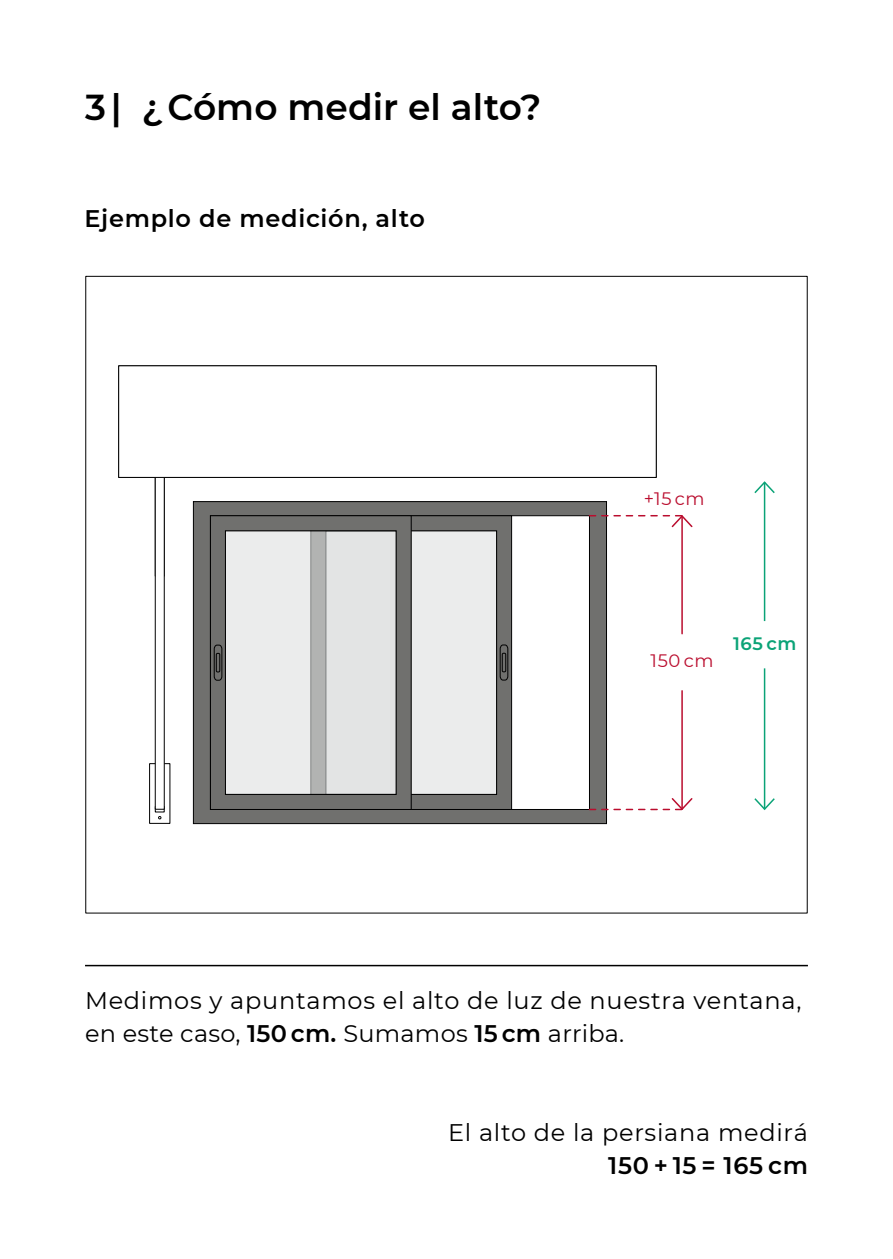
<style>
.page{position:relative;width:893px;height:1259px;background:#fff}
.page>*{position:absolute;margin:0;border:0;box-sizing:border-box;transform-origin:0 0}
.t1{font:600 36px "Montserrat";color:#000}
.t2{font:24px/33px "Montserrat";letter-spacing:.03em;color:#000}
.t3{font:600 24px "Montserrat";letter-spacing:.03em;color:#000}
.t4{font:18px "Montserrat";letter-spacing:.03em;color:#ba0d2e}
.t5{font:600 18px "Montserrat";color:#0ba377}
.s1{font-weight:600}
</style>
<div class="page">
<hr style="left:764px;top:482px;width:1px;height:139px;background:#0ba377">
<svg style="left:754px;top:481px;width:21px;height:14px"></svg>
<svg style="left:192px;top:501px;width:415px;height:323px"></svg>
<svg style="left:412px;top:515px;width:100px;height:295px;background:#c9c9c9"></svg>
<div style="left:500px;top:645px;width:8px;height:35px;background:#70706e;border-radius:3px"></div>
<div style="left:500px;top:644px;width:8px;height:36px;border:1px solid #000;border-radius:3px"></div>
<div style="left:502px;top:653px;width:4px;height:19px;border:1px solid #000"></div>
<svg style="left:210px;top:515px;width:202px;height:295px;background:#c1c2c1"></svg>
<div style="left:214px;top:645px;width:8px;height:35px;background:#70706e;border-radius:3px"></div>
<div style="left:214px;top:644px;width:8px;height:36px;border:1px solid #000;border-radius:3px"></div>
<div style="left:216px;top:653px;width:4px;height:19px;border:1px solid #000"></div>
<div style="left:149px;top:763px;width:21px;height:61px;background:#fff;border:1px solid #000"></div>
<svg style="left:155px;top:809px;width:10px;height:3px"></svg>
<div style="left:155px;top:477px;width:10px;height:332px;background:#fff;border:1px solid #000"></div>
<hr style="left:681px;top:516px;width:2px;height:118px;background:#ba0d2e">
<svg style="left:589px;top:514px;width:104px;height:14px"></svg>
<div style="left:118px;top:365px;width:539px;height:113px;background:#fff;border:1px solid #000"></div>
<hr style="left:681px;top:691px;width:2px;height:118px;background:#ba0d2e">
<svg style="left:589px;top:796px;width:104px;height:15px"></svg>
<hr style="left:764px;top:668px;width:1px;height:141px;background:#0ba377">
<svg style="left:754px;top:796px;width:21px;height:15px"></svg>
<hr style="left:85px;top:965px;width:723px;height:1px;background:#000">
<h1 class="t1" style="left:85px;top:82px;width:458px">3 | ¿ Cómo medir el alto?</h1>
<p class="t3" style="left:85px;top:202px;width:342px">Ejemplo de medición, alto</p>
<p class="t4" style="left:644px;top:486px;width:63px">+15 cm</p>
<p class="t4" style="left:651px;top:648px;width:64px">150 cm</p>
<p class="t5" style="left:733px;top:630px;width:65px">165 cm</p>
<p class="t2" style="left:85px;top:983px;width:718px">Medimos y apuntamos el alto de luz de nuestra ventana, en este caso, <span class="s1">150 cm.</span> Sumamos <span class="s1">15 cm</span> arriba.</p>
<p class="t2" style="left:448px;top:1115px;width:361px">El alto de la persiana medirá</p>
<p class="t3" style="left:608px;top:1148px;width:201px">150 + 15 = 165 cm</p>
</div>
